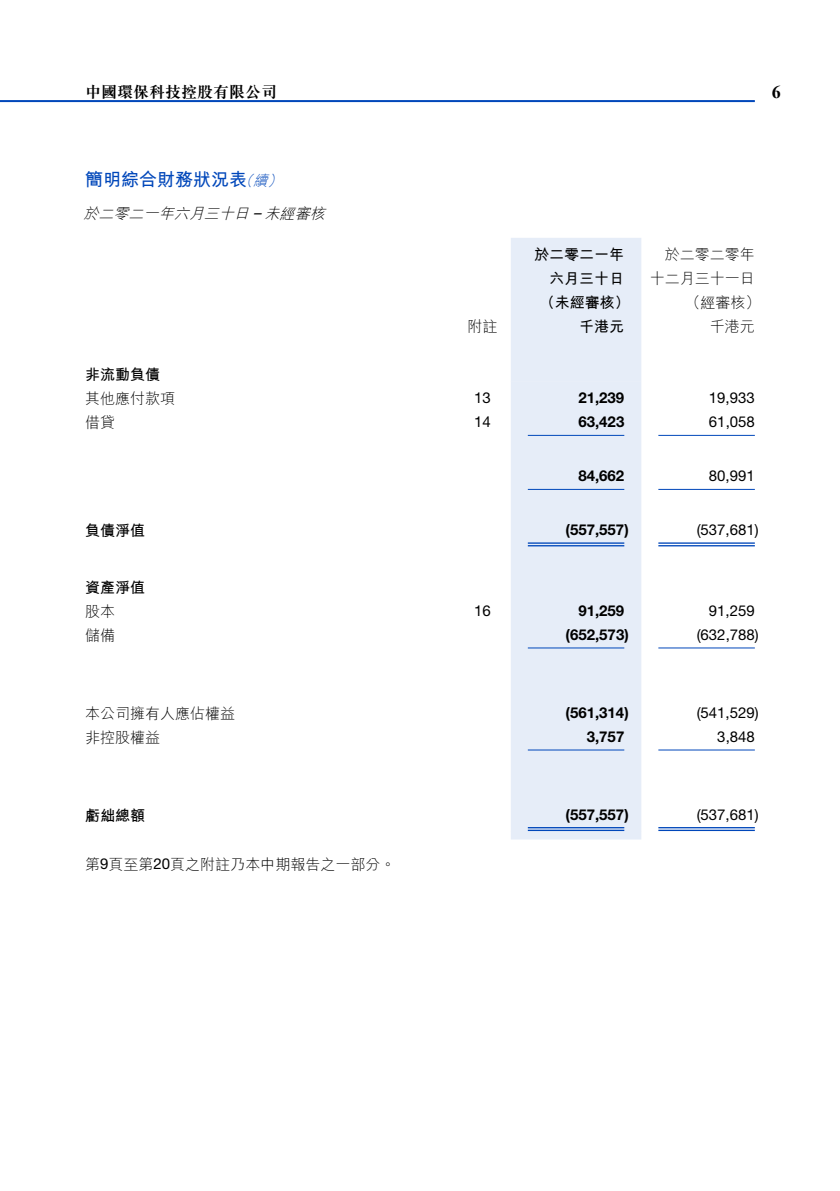
<style>
.page{position:relative;width:840px;height:1191px;background:#fff}
.page>*{position:absolute;margin:0;border:0;box-sizing:border-box;transform-origin:0 0}
.t1{font:700 18px "M Hei HK";color:#0047ba}
.t2{font:700 18px "Times New Roman";color:#000}
.t3{font:700 16px "M Sung HK";color:#000}
.t4{font:300 15px "M Hei HK";color:#000}
.t5{font:15px "Helvetica Neue LT Std";color:#000}
.t6{font:700 15px "Helvetica Neue LT Std";color:#000}
.t7{font:700 15px/24px "M Hei HK";color:#000;text-align:right}
.t8{font:italic 300 15px "M Hei HK";color:#000}
.t9{font:italic 300 14.4px "M Hei HK";color:#0047ba}
.s1{font-family:"Helvetica Neue LT Std";font-weight:400}
</style>
<div class="page">
<hr style="left:0;top:100px;width:754px;height:2px;background:#0047ba">
<div style="left:511px;top:238px;width:130px;height:601px;background:#e6edf8"></div>
<div style="left:511px;top:382px;width:130px;height:449px;background:#e6edf8"></div>
<hr style="left:527px;top:435px;width:97px;height:1px;background:#0047ba">
<hr style="left:658px;top:435px;width:96px;height:1px;background:#0047ba">
<hr style="left:527px;top:489px;width:97px;height:1px;background:#0047ba">
<hr style="left:658px;top:489px;width:96px;height:1px;background:#0047ba">
<hr style="left:527px;top:542px;width:97px;height:2px;background:#0047ba">
<hr style="left:527px;top:545px;width:97px;height:1px;background:#0047ba">
<hr style="left:658px;top:542px;width:96px;height:2px;background:#0047ba">
<hr style="left:658px;top:545px;width:96px;height:1px;background:#0047ba">
<hr style="left:527px;top:647px;width:97px;height:1px;background:#0047ba">
<hr style="left:658px;top:647px;width:96px;height:1px;background:#0047ba">
<hr style="left:527px;top:749px;width:97px;height:1px;background:#0047ba">
<hr style="left:658px;top:749px;width:96px;height:1px;background:#0047ba">
<hr style="left:527px;top:827px;width:97px;height:1px;background:#0047ba">
<hr style="left:527px;top:829px;width:97px;height:2px;background:#0047ba">
<hr style="left:658px;top:827px;width:96px;height:1px;background:#0047ba">
<hr style="left:658px;top:829px;width:96px;height:2px;background:#0047ba">
<p class="t3" style="left:85px;top:81px;width:193px">中國環保科技控股有限公司</p>
<p class="t1" style="left:85px;top:166px;width:163px">簡明綜合財務狀況表</p>
<p class="t8" style="left:84px;top:203px;width:248px">於二零二一年六月三十日 <span class="s1">–</span> 未經審核</p>
<p class="t9" style="left:253px;top:171px;width:21px">續</p>
<p class="t9" style="left:238px;top:171px;width:21px">（</p>
<p class="t9" style="left:267px;top:171px;width:21px">(</p>
<p class="t7" style="left:85px;top:361px;width:76px">非流動負債</p>
<p class="t4" style="left:85px;top:388px;width:91px">其他應付款項</p>
<p class="t4" style="left:85px;top:412px;width:31px">借貸</p>
<p class="t7" style="left:85px;top:517px;width:61px">負債淨值</p>
<p class="t7" style="left:85px;top:574px;width:61px">資產淨值</p>
<p class="t4" style="left:85px;top:600px;width:31px">股本</p>
<p class="t4" style="left:85px;top:624px;width:31px">儲備</p>
<p class="t4" style="left:85px;top:702px;width:151px">本公司擁有人應佔權益</p>
<p class="t4" style="left:85px;top:726px;width:76px">非控股權益</p>
<p class="t7" style="left:85px;top:802px;width:61px">虧絀總額</p>
<p class="t4" style="left:85px;top:854px;width:312px">第<span class="s1">9</span>頁至第<span class="s1">20</span>頁之附註乃本中期報告之一部分。</p>
<p class="t2" style="left:771px;top:79px;width:10px">6</p>
<p class="t7" style="left:534px;top:241px;width:91px">於二零二一年六月三十日</p>
<p class="t4" style="left:664px;top:244px;width:91px">於二零二零年</p>
<p class="t4" style="left:649px;top:268px;width:106px">十二月三十一日</p>
<p class="t4" style="left:685px;top:292px;width:76px">（經審核(</p>
<p class="t7" style="left:539px;top:289px;width:91px">（未經審核）</p>
<p class="t4" style="left:467px;top:316px;width:31px">附註</p>
<p class="t7" style="left:579px;top:313px;width:46px">千港元</p>
<p class="t4" style="left:709px;top:316px;width:46px">千港元</p>
<p class="t5" style="left:474px;top:389px;width:18px">13</p>
<p class="t6" style="left:578px;top:388px;width:47px">21,239</p>
<p class="t5" style="left:708px;top:389px;width:47px">19,933</p>
<p class="t5" style="left:474px;top:413px;width:18px">14</p>
<p class="t6" style="left:578px;top:412px;width:47px">63,423</p>
<p class="t5" style="left:708px;top:413px;width:47px">61,058</p>
<p class="t6" style="left:578px;top:466px;width:47px">84,662</p>
<p class="t5" style="left:708px;top:467px;width:47px">80,991</p>
<p class="t6" style="left:565px;top:520px;width:65px">)557,557(</p>
<p class="t5" style="left:696px;top:521px;width:63px">)537,681(</p>
<p class="t5" style="left:474px;top:601px;width:18px">16</p>
<p class="t6" style="left:578px;top:601px;width:47px">91,259</p>
<p class="t5" style="left:708px;top:601px;width:47px">91,259</p>
<p class="t6" style="left:565px;top:625px;width:65px">)652,573(</p>
<p class="t5" style="left:696px;top:625px;width:63px">)632,788(</p>
<p class="t6" style="left:565px;top:703px;width:65px">)561,314(</p>
<p class="t5" style="left:696px;top:703px;width:63px">)541,529(</p>
<p class="t6" style="left:586px;top:727px;width:39px">3,757</p>
<p class="t5" style="left:717px;top:727px;width:39px">3,848</p>
<p class="t6" style="left:565px;top:805px;width:65px">)557,557(</p>
<p class="t5" style="left:696px;top:805px;width:63px">)537,681(</p>
</div>
